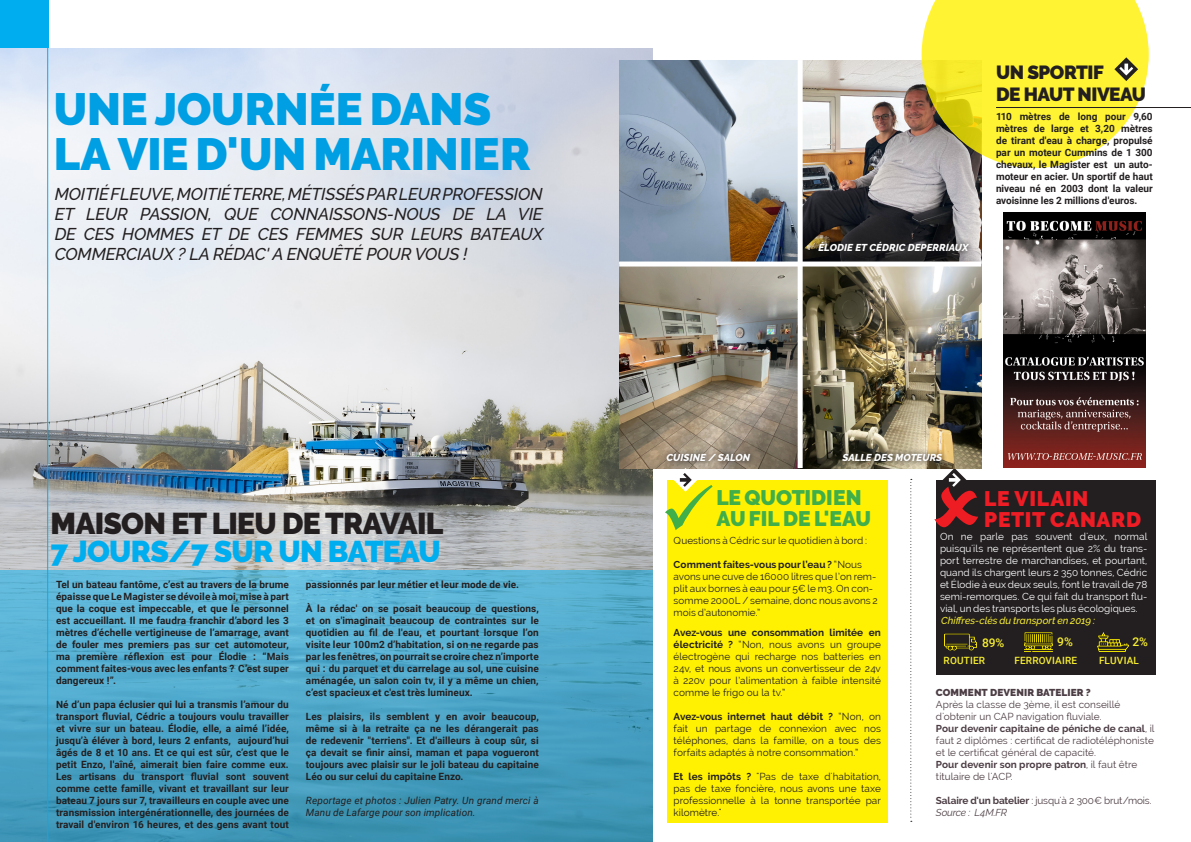
<style>
.page{position:relative;width:1191px;height:842px;background:#fff}
.page>*{position:absolute;margin:0;border:0;box-sizing:border-box;transform-origin:0 0}
.t1{font:900 45px "Raleway";color:#009fe3}
.t2{font:900 30px "Raleway";letter-spacing:-.025em;color:#231f20}
.t3{font:900 30px "Raleway";letter-spacing:-.025em;color:#00aeef}
.t4{font:900 21px "Raleway";color:#40ae49}
.t5{font:900 21px "Raleway";letter-spacing:.03em;color:#ee1c25}
.t6{font:900 19px "Raleway";letter-spacing:-.025em;color:#231f20}
.t7{font:italic 500 17px/20px "Raleway";letter-spacing:-.01em;color:#231f20;text-align:justify}
.t8{font:500 12px "Roboto";color:#f7ee32}
.t9{font:700 10px/12px "Roboto";letter-spacing:.005em;color:#231f20;text-align:justify}
.t10{font:10px/12px "Raleway";letter-spacing:.005em;color:#231f20;text-align:justify}
.t11{font:10px/12px "Raleway";letter-spacing:.005em;color:#fff;text-align:justify}
.t12{font:10px/12px "Raleway";letter-spacing:.005em;color:#4c3d44}
.t13{font:italic 10px/12px "Roboto";letter-spacing:.01em;color:#231f20}
.t14{font:italic 800 10px "Raleway";letter-spacing:.01em;color:#fff}
.t15{font:10px "Raleway";letter-spacing:-.015em;color:#4c3d44}
.t16{font:italic 500 10px "Raleway";letter-spacing:.005em;color:#f7ee32}
.t17{font:500 10px "Roboto";letter-spacing:.02em;color:#f7ee32}
.t18{font:900 10px "Raleway";letter-spacing:.015em;color:#4c3d44}
.t19{font:italic 10px "Raleway";letter-spacing:-.015em;color:#4c3d44}
.s1{font-weight:700}
</style>
<div class="page">
<img style="left:48px;top:48px;width:604px;height:523px">
<svg style="left:0;top:0;width:48px;height:571px"></svg>
<svg style="left:0;top:571px;width:652px;height:271px;background:#4da6c7"></svg>
<div style="left:667px;top:480px;width:220px;height:343px;background:#fff101"></div>
<div style="left:936px;top:480px;width:219px;height:194px;background:#231f20"></div>
<svg style="left:934px;top:468px;width:44px;height:59px"></svg>
<img style="left:802px;top:60px;width:179px;height:202px">
<svg style="left:910px;top:479px;width:2px;height:343px"></svg>
<hr style="left:996px;top:107px;width:195px;height:1px;background:#231f20">
<svg style="left:921px;top:0;width:227px;height:168px;background:#f3e848"></svg>
<img style="left:1003px;top:213px;width:142px;height:255px">
<img style="left:1024px;top:632px;width:29px;height:20px">
<img style="left:944px;top:633px;width:32px;height:18px">
<img style="left:1098px;top:632px;width:30px;height:20px">
<img style="left:619px;top:60px;width:178px;height:202px">
<img style="left:619px;top:267px;width:362px;height:201px">
<div style="left:797px;top:60px;width:5px;height:408px;background:#fff"></div>
<div style="left:619px;top:262px;width:362px;height:5px;background:#fff"></div>
<svg style="left:665px;top:468px;width:47px;height:62px"></svg>
<svg style="left:661px;top:448px;width:95px;height:19px;background:#8c806f"></svg>
<svg style="left:837px;top:448px;width:111px;height:19px;background:#7a7058"></svg>
<svg style="left:812px;top:237px;width:162px;height:21px;background:#32302e"></svg>
<p class="t1" style="left:54px;top:83px;width:439px">UNE JOURNÉE DANS</p>
<p class="t1" style="left:54px;top:128px;width:478px">LA VIE D'UN MARINIER</p>
<p class="t7" style="left:55px;top:184px;width:490px">MOITIÉ FLEUVE, MOITIÉ TERRE, MÉTISSÉS PAR LEUR PROFESSION ET LEUR PASSION, QUE CONNAISSONS-NOUS DE LA VIE DE CES HOMMES ET DE CES FEMMES SUR LEURS BATEAUX COMMERCIAUX ? LA RÉDAC' A ENQUÊTÉ POUR VOUS !</p>
<p class="t14" style="left:818px;top:242px;width:151px">ÉLODIE ET CÉDRIC DEPERRIAUX</p>
<p class="t6" style="left:996px;top:62px;width:109px">UN SPORTIF</p>
<p class="t6" style="left:996px;top:84px;width:151px">DE HAUT NIVEAU</p>
<p class="t9" style="left:996px;top:110px;width:158px">110 mètres de long pour 9,60 mètres de large et 3,20 mètres de tirant d'eau à charge, propulsé par un moteur Cummins de 1 300 chevaux, le Magister est un auto&shy;moteur en acier. Un sportif de haut niveau né en 2003 dont la valeur avoisinne les 2 millions d'euros.</p>
<p class="t14" style="left:666px;top:452px;width:85px">CUISINE / SALON</p>
<p class="t14" style="left:842px;top:452px;width:101px">SALLE DES MOTEURS</p>
<p class="t4" style="left:716px;top:486px;width:147px">LE QUOTIDIEN</p>
<p class="t2" style="left:51px;top:506px;width:394px">MAISON ET LIEU DE TRAVAIL</p>
<p class="t4" style="left:716px;top:507px;width:156px">AU FIL DE L'EAU</p>
<p class="t3" style="left:51px;top:534px;width:391px">7 JOURS/7 SUR UN BATEAU</p>
<p class="t9" style="left:56px;top:578px;width:234px">Tel un bateau fantôme, c’est au travers de la brume épaisse que Le Magister se dévoile à moi, mise à part que la coque est impeccable, et que le personnel est accueillant. Il me faudra franchir d’abord les 3 mètres d’échelle vertigineuse de l’amarrage, avant de fouler mes premiers pas sur cet automoteur, ma première réflexion est pour Élodie : “Mais comment faites-vous avec les enfants ? C’est super dangereux !”.</p>
<p class="t9" style="left:56px;top:698px;width:234px">Né d’un papa éclusier qui lui a transmis l’amour du transport fluvial, Cédric a toujours voulu travailler et vivre sur un bateau. Élodie, elle, a aimé l’idée, jusqu’à éléver à bord, leurs 2 enfants, aujourd’hui âgés de 8 et 10 ans. Et ce qui est sûr, c’est que le petit Enzo, l'aîné, aimerait bien faire comme eux.<br>Les artisans du transport fluvial sont souvent comme cette famille, vivant et travaillant sur leur bateau 7 jours sur 7, travailleurs en couple avec une transmission intergénérationnelle, des journées de travail d'environ 16 heures, et des gens avant tout</p>
<p class="t10" style="left:673px;top:535px;width:195px">Questions à Cédric sur le quotidien à bord :</p>
<p class="t10" style="left:673px;top:559px;width:206px;text-align:left"><span class="s1">Comment faites-vous pour l’eau ?</span> “Nous avons une cuve de 16000 litres que l’on rem&shy;plit aux bornes à eau pour 5€ le m3. On con&shy;somme 2000L / semaine, donc nous avons 2 mois d’autonomie.”</p>
<p class="t10" style="left:673px;top:626px;width:209px"><span class="s1">Avez-vous une consommation limitée en électricité ?</span> “Non, nous avons un groupe électrogène qui recharge nos batteries en 24v, et nous avons un convertisseur de 24v à 220v pour l’alimentation à faible intensité comme le frigo ou la tv.”</p>
<p class="t10" style="left:673px;top:710px;width:209px"><span class="s1">Avez-vous internet haut débit ?</span> “Non, on fait un partage de connexion avec nos téléphones, dans la famille, on a tous des forfaits adaptés à notre consommation.”</p>
<p class="t10" style="left:673px;top:770px;width:209px"><span class="s1">Et les impôts ?</span> "Pas de taxe d'habitation, pas de taxe foncière, nous avons une taxe professionnelle à la tonne transportée par kilomètre."</p>
<p class="t9" style="left:306px;top:578px;width:215px">passionnés par leur métier et leur mode de vie.</p>
<p class="t9" style="left:306px;top:602px;width:234px">À la rédac' on se posait beaucoup de questions, et on s'imaginait beaucoup de contraintes sur le quotidien au fil de l'eau, et pourtant lorsque l’on visite leur 100m2 d’habitation, si on ne regarde pas par les fenêtres, on pourrait se croire chez n’importe qui : du parquet et du carrelage au sol, une cuisine aménagée, un salon coin tv, il y a même un chien, c’est spacieux et c'est très lumineux.</p>
<p class="t9" style="left:306px;top:710px;width:234px">Les plaisirs, ils semblent y en avoir beaucoup, même si à la retraite ça ne les dérangerait pas de redevenir "terriens". Et d'ailleurs à coup sûr, si ça devait se finir ainsi, maman et papa vogueront toujours avec plaisir sur le joli bateau du capitaine Léo ou sur celui du capitaine Enzo.</p>
<p class="t13" style="left:306px;top:794px;width:234px">Reportage et photos : Julien Patry. Un grand merci à<br>Manu de Lafarge pour son implication.</p>
<p class="t5" style="left:984px;top:486px;width:106px">LE VILAIN</p>
<p class="t5" style="left:984px;top:507px;width:158px">PETIT CANARD</p>
<p class="t11" style="left:940px;top:530px;width:209px">On ne parle pas souvent d'eux, normal puisqu'ils ne représentent que 2% du trans&shy;port terrestre de marchandises, et pourtant, quand ils chargent leurs 2 350 tonnes, Cédric et Élodie à eux deux seuls, font le travail de 78 semi-remorques. Ce qui fait du transport flu&shy;vial, un des transports les plus écologiques.</p>
<p class="t16" style="left:941px;top:615px;width:155px">Chiffres-clés du transport en 2019 :</p>
<p class="t8" style="left:1057px;top:634px;width:17px">9%</p>
<p class="t8" style="left:1132px;top:634px;width:17px">2%</p>
<p class="t8" style="left:982px;top:634px;width:24px">89%</p>
<p class="t17" style="left:943px;top:653px;width:43px">ROUTIER</p>
<p class="t17" style="left:1014px;top:653px;width:64px">FERROVIAIRE</p>
<p class="t17" style="left:1099px;top:653px;width:41px">FLUVIAL</p>
<p class="t18" style="left:936px;top:687px;width:156px">COMMENT DEVENIR BATELIER ?</p>
<p class="t12" style="left:936px;top:698px;width:186px">Après la classe de 3ème, il est conseillé d'obtenir un CAP navigation fluviale.</p>
<p class="t12" style="left:936px;top:722px;width:220px;text-align:justify"><span class="s1">Pour devenir capitaine de péniche de canal</span>, il faut 2 diplômes : certificat de radiotéléphoniste et le certificat général de capacité.</p>
<p class="t12" style="left:936px;top:758px;width:203px"><span class="s1">Pour devenir son propre patron</span>, il faut être titulaire de l'ACP.</p>
<p class="t15" style="left:936px;top:795px;width:217px"><span class="s1">Salaire d'un batelier</span> : jusqu'à 2 300€ brut/mois.</p>
<p class="t19" style="left:936px;top:807px;width:73px">Source : L4M.FR</p>
</div>
